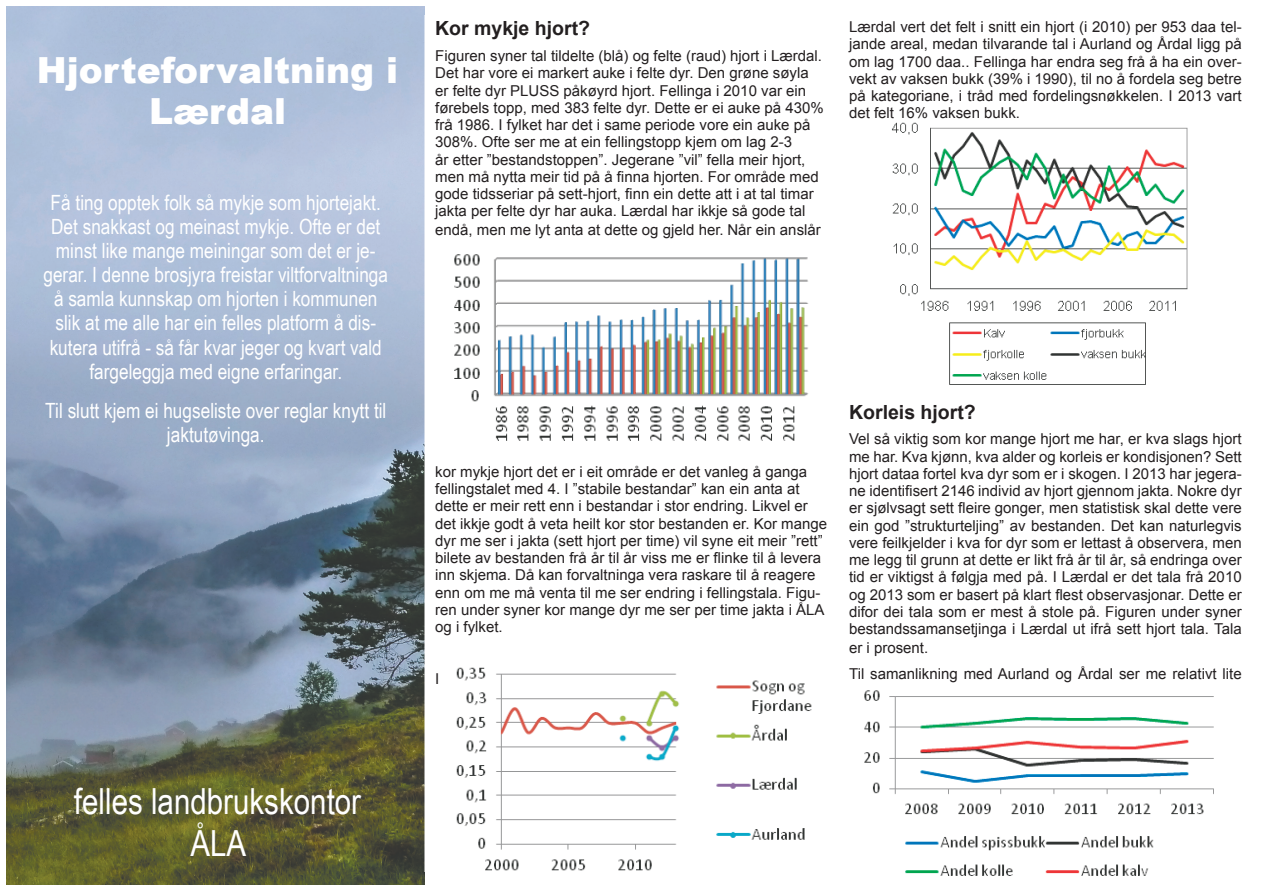
<style>
.page{position:relative;width:1263px;height:893px;background:#fff}
.page>*{position:absolute;margin:0;border:0;box-sizing:border-box;transform-origin:0 0}
.t1{font:900 36px/41.4px "Arial";color:#fff;text-align:center}
.t2{font:36px/41.4px "Arial Narrow";color:#fff;text-align:center}
.t3{font:21px/24.2px "Arial Narrow";color:#fff;text-align:center}
.t4{font:700 19.5px "Arial";color:#231f20}
.t5{font:15px/17.2px "Arial";color:#231f20}
</style>
<div class="page">
<img style="left:7px;top:6px;width:417px;height:878px">
<img style="left:454px;top:254px;width:355px;height:187px">
<img style="left:456px;top:667px;width:356px;height:204px">
<img style="left:892px;top:122px;width:296px;height:263px">
<img style="left:864px;top:690px;width:350px;height:186px">
<h1 class="t1" style="left:37px;top:48px;width:363px">Hjorteforvaltning i<br>Lærdal</h1>
<p class="t3" style="left:43px;top:189px;width:346px">Få ting opptek folk så mykje som hjortejakt.<br>Det snakkast og meinast mykje. Ofte er det minst like mange meiningar som det er je&shy;gerar. I denne brosjyra freistar viltforvaltninga å samla kunnskap om hjorten i kommunen slik at me alle har ein felles platform å dis&shy;kutera utifrå - så får kvar jeger og kvart vald fargeleggja med eigne erfaringar.</p>
<h2 class="t3" style="left:45px;top:398px;width:343px">Til slutt kjem ei hugseliste over reglar knytt til jaktutøvinga.</h2>
<h3 class="t4" style="left:435px;top:16px;width:156px">Kor mykje hjort?</h3>
<p class="t5" style="left:435px;top:47px;width:390px">Figuren syner tal tildelte (blå) og felte (raud) hjort i Lærdal.<br>Det har vore ei markert auke i felte dyr. Den grøne søyla er felte dyr PLUSS påkøyrd hjort. Fellinga i 2010 var ein førebels topp, med 383 felte dyr. Dette er ei auke på 430% frå 1986. I fylket har det i same periode vore ein auke på 308%. Ofte ser me at ein fellingstopp kjem om lag 2-3<br>år etter ”bestandstoppen”. Jegerane ”vil” fella meir hjort, men må nytta meir tid på å finna hjorten. For område med gode tidsseriar på sett-hjort, finn ein dette att i at tal timar jakta per felte dyr har auka. Lærdal har ikkje så gode tal</p>
<p class="t5" style="left:435px;top:222px;width:387px">endå, men me lyt anta at dette og gjeld her. Når ein anslår</p>
<p class="t5" style="left:849px;top:18px;width:394px;text-align:justify">Lærdal vert det felt i snitt ein hjort (i 2010) per 953 daa tel&shy;jande areal, medan tilvarande tal i Aurland og Årdal ligg på om lag 1700 daa.. Fellinga har endra seg frå å ha ein over&shy;vekt av vaksen bukk (39% i 1990), til no å fordela seg betre på kategoriane, i tråd med fordelingsnøkkelen. I 2013 vart det felt 16% vaksen bukk.</p>
<p class="t5" style="left:435px;top:463px;width:393px">kor mykje hjort det er i eit område er det vanleg å ganga fellingstalet med 4. I ”stabile bestandar” kan ein anta at dette er meir rett enn i bestandar i stor endring. Likvel er det ikkje godt å veta heilt kor stor bestanden er. Kor mange dyr me ser i jakta (sett hjort per time) vil syne eit meir ”rett” bilete av bestanden frå år til år viss me er flinke til å levera inn skjema. Då kan forvaltninga vera raskare til å reagere enn om me må venta til me ser endring i fellingstala. Figu&shy;ren under syner kor mange dyr me ser per time jakta i ÅLA og i fylket.</p>
<p class="t5" style="left:435px;top:670px;width:6px">I</p>
<h3 class="t4" style="left:849px;top:399px;width:128px">Korleis hjort?</h3>
<p class="t5" style="left:849px;top:430px;width:394px;text-align:justify">Vel så viktig som kor mange hjort me har, er kva slags hjort me har. Kva kjønn, kva alder og korleis er kondisjonen? Sett hjort dataa fortel kva dyr som er i skogen. I 2013 har jegera&shy;ne identifisert 2146 individ av hjort gjennom jakta. Nokre dyr er sjølvsagt sett fleire gonger, men statistisk skal dette vere ein god ”strukturteljing” av bestanden. Det kan naturlegvis vere feilkjelder i kva for dyr som er lettast å observera, men me legg til grunn at dette er likt frå år til år, så endringa over tid er viktigst å følgja med på. I Lærdal er det tala frå 2010 og 2013 som er basert på klart flest observasjonar. Dette er difor dei tala som er mest å stole på. Figuren under syner bestandssamansetjinga i Lærdal ut ifrå sett hjort tala. Tala</p>
<p class="t5" style="left:849px;top:635px;width:394px;line-height:25.8px">er i prosent.<br>Til samanlikning med Aurland og Årdal ser me relativt lite</p>
<h1 class="t2" style="left:74px;top:779px;width:289px">felles landbrukskontor<br>ÅLA</h1>
</div>
